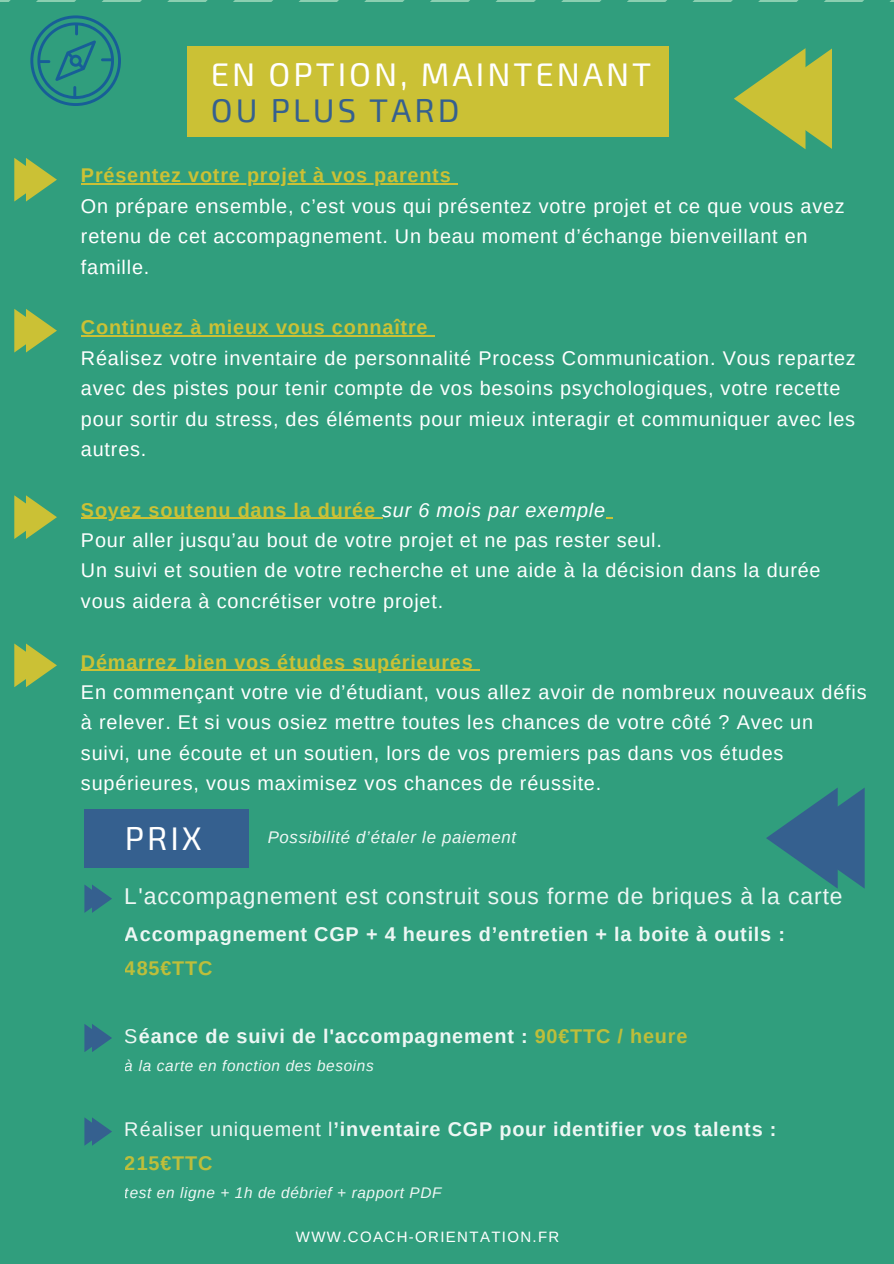
<style>
.page{position:relative;width:894px;height:1264px;background:#fff}
.page>*{position:absolute;margin:0;border:0;box-sizing:border-box;transform-origin:0 0}
.t1{font:32.7px/36px "Exo 2";letter-spacing:.09em;color:#fff}
.t2{font:22.8px "Arimo";letter-spacing:.04em;color:#fff}
.t3{font:19.8px/30.3px "Arimo";letter-spacing:.04em;color:#fff}
.t4{font:700 19.8px/33.8px "Arimo";letter-spacing:.04em;color:#fff}
.t5{font:700 19.8px "Arimo";letter-spacing:.04em;color:#cbc135}
.t6{font:italic 16.8px "Arimo";letter-spacing:.04em;color:#fff}
.t7{font:italic 15.3px "Arimo";letter-spacing:.04em;color:#fff}
.t8{font:15px "Arimo";letter-spacing:.09em;color:#fff}
.s1{color:#35608f}
.s2{font-weight:700;color:#cbc135}
.s3{font-style:italic}
.s4{font-weight:400}
.s5{color:#cbc135}
</style>
<div class="page">
<div style="left:0;top:0;width:893px;height:1263px;background:#309e7d"></div>
<hr style="left:81px;top:183px;width:370px;height:2px;background:#cbc135">
<svg style="left:451px;top:183px;width:6px;height:2px"></svg>
<hr style="left:81px;top:335px;width:347px;height:1px;background:#cbc135">
<hr style="left:81px;top:518px;width:301px;height:1px;background:#cbc135">
<hr style="left:81px;top:669px;width:147px;height:2px;background:#cbc135">
<hr style="left:228px;top:669px;width:245px;height:2px;background:#cbc135">
<svg style="left:473px;top:669px;width:7px;height:2px"></svg>
<div style="left:187px;top:46px;width:481px;height:90px;background:#cbc135"></div>
<div style="left:85px;top:809px;width:164px;height:58px;background:#35608f"></div>
<svg style="left:15px;top:158px;width:41px;height:43px"></svg>
<svg style="left:734px;top:48px;width:97px;height:101px"></svg>
<svg style="left:0;top:0;width:893px;height:1px"></svg>
<svg style="left:85px;top:884px;width:27px;height:28px"></svg>
<svg style="left:85px;top:1024px;width:27px;height:27px"></svg>
<svg style="left:85px;top:1117px;width:27px;height:28px"></svg>
<svg style="left:15px;top:309px;width:41px;height:43px"></svg>
<svg style="left:15px;top:495px;width:41px;height:44px"></svg>
<svg style="left:15px;top:643px;width:41px;height:44px"></svg>
<svg style="left:766px;top:788px;width:97px;height:100px"></svg>
<svg style="left:30px;top:15px;width:90px;height:90px"></svg>
<p class="t1" style="left:211px;top:55px;width:441px">EN OPTION, MAINTENANT<br><span class="s1">OU PLUS TARD</span></p>
<p class="t3" style="left:81px;top:160px;width:765px"><span class="s2">Présentez votre projet à vos parents<br></span>On prépare ensemble, c’est vous qui présentez votre projet et ce que vous avez retenu de cet accompagnement. Un beau moment d’échange bienveillant en famille.</p>
<p class="t3" style="left:81px;top:312px;width:776px"><span class="s2">Continuez à mieux vous connaître<br></span>Réalisez votre inventaire de personnalité Process Communication. Vous repartez avec des pistes pour tenir compte de vos besoins psychologiques, votre recette pour sortir du stress, des éléments pour mieux interagir et communiquer avec les autres.</p>
<p class="t3" style="left:81px;top:494px;width:741px"><span class="s2">Soyez soutenu dans la durée</span> <span class="s3">sur 6 mois par exemple<br></span>Pour aller jusqu’au bout de votre projet et ne pas rester seul.<br>Un suivi et soutien de votre recherche et une aide à la décision dans la durée vous aidera à concrétiser votre projet.</p>
<h1 class="t5" style="left:81px;top:650px;width:393px">Démarrez bien vos études supérieures</h1>
<p class="t3" style="left:81px;top:677px;width:786px">En commençant votre vie d’étudiant, vous allez avoir de nombreux nouveaux défis à relever. Et si vous osiez mettre toutes les chances de votre côté ? Avec un suivi, une écoute et un soutien, lors de vos premiers pas dans vos études supérieures, vous maximisez vos chances de réussite.</p>
<p class="t1" style="left:125px;top:819px;width:79px">PRIX</p>
<p class="t2" style="left:125px;top:883px;width:719px">L'accompagnement est construit sous forme de briques à la carte</p>
<p class="t4" style="left:125px;top:917px;width:661px">Accompagnement CGP + 4 heures d’entretien + la boite à outils :</p>
<p class="t5" style="left:125px;top:957px;width:89px">485€TTC</p>
<p class="t6" style="left:267px;top:827px;width:250px">Possibilité d’étaler le paiement</p>
<p class="t4" style="left:125px;top:1018px;width:564px"><span class="s4">S</span>éance de suivi de l'accompagnement : <span class="s5">90€TTC / heure</span></p>
<p class="t7" style="left:125px;top:1056px;width:250px">à la carte en fonction des besoins</p>
<p class="t4" style="left:125px;top:1112px;width:653px"><span class="s4">Réaliser uniquement l</span>’inventaire CGP pour identifier vos talents :<br><span class="s5">215€TTC</span></p>
<p class="t7" style="left:125px;top:1183px;width:318px">test en ligne + 1h de débrief + rapport PDF</p>
<p class="t8" style="left:296px;top:1227px;width:265px">WWW.COACH-ORIENTATION.FR</p>
</div>
